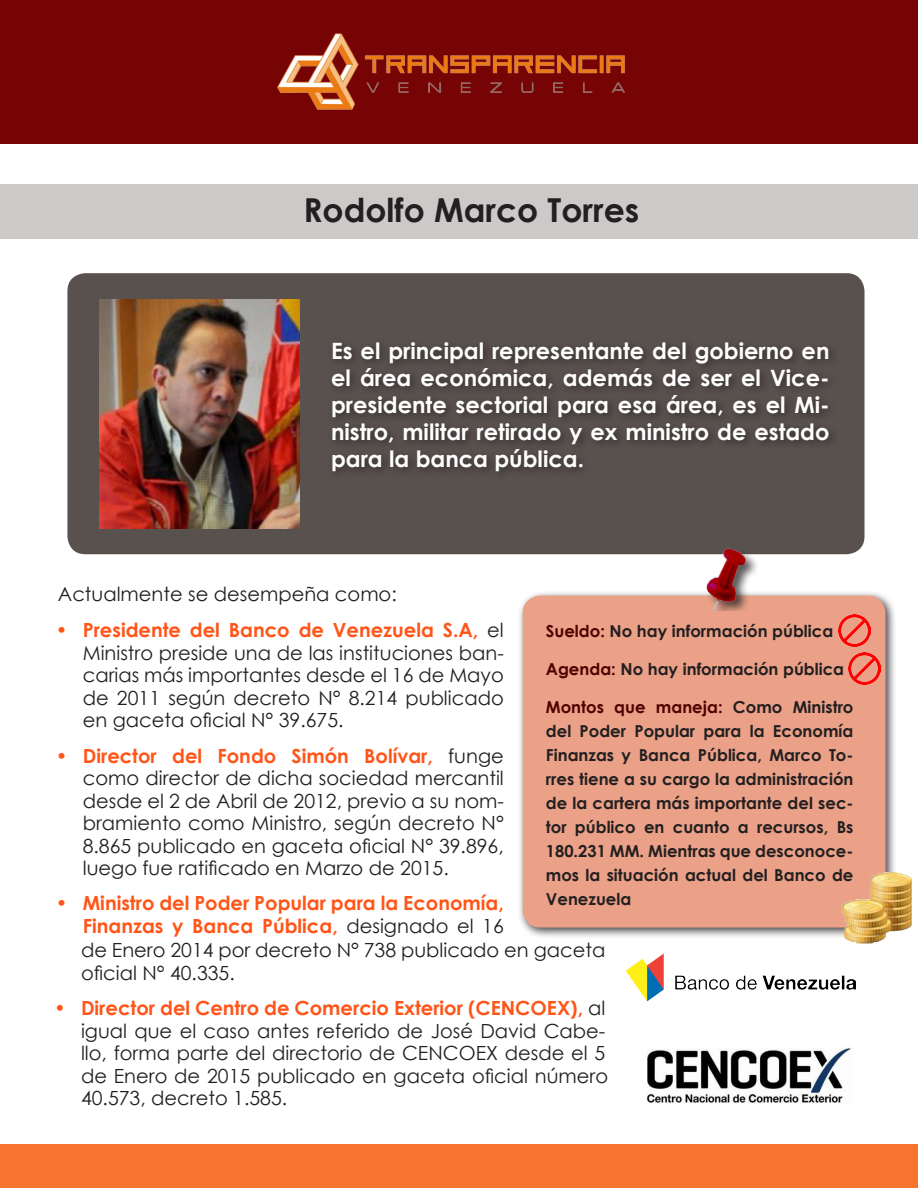
<style>
.page{position:relative;width:918px;height:1188px;background:#fff}
.page>*{position:absolute;margin:0;border:0;box-sizing:border-box;transform-origin:0 0}
.t1{font:700 33px "Century Gothic";color:#231f20}
.t2{font:700 22.5px/27px "Century Gothic";color:#fff;text-align:justify}
.t3{font:19.5px/22.5px "Century Gothic";color:#231f20;text-align:justify}
.t4{font:700 19.5px/22.5px "Century Gothic";color:#ff5518;text-align:right}
.t5{font:700 16.5px/24px "Century Gothic";color:#231f20;text-align:justify}
.s1{font-weight:700;color:#ff5518}
.s2{font-weight:400;color:#231f20}
.s3{color:#4f0000}
</style>
<div class="page">
<div style="left:1px;top:0;width:917px;height:144px;background:#770405"></div>
<img style="left:277px;top:33px;width:348px;height:77px">
<div style="left:0;top:185px;width:918px;height:54px;background:#cdc9c8"></div>
<div style="left:67px;top:273px;width:798px;height:281px;background:#59514e;border-radius:18px"></div>
<div style="left:327px;top:337px;width:513px;height:145px;background:#231f20;opacity:.75"></div>
<div style="left:517px;top:590px;width:380px;height:349px;background:#231f20;opacity:.8"></div>
<div style="left:523px;top:596px;width:363px;height:332px;background:#eaa188;border-radius:18px"></div>
<img style="left:839px;top:614px;width:32px;height:32px">
<img style="left:849px;top:652px;width:32px;height:32px">
<img style="left:697px;top:548px;width:60px;height:62px">
<div style="left:2px;top:1145px;width:916px;height:43px;background:#f67430"></div>
<img style="left:99px;top:299px;width:201px;height:229px">
<img style="left:625px;top:953px;width:230px;height:49px">
<img style="left:647px;top:1046px;width:204px;height:57px">
<img style="left:836px;top:845px;width:76px;height:110px">
<p class="t1" style="left:303px;top:185px;width:337px">Rodolfo Marco Torres</p>
<p class="t2" style="left:331px;top:336px;width:500px">Es el principal representante del gobierno en el área económica, además de ser el Vice&shy;presidente sectorial para esa área, es el Mi&shy;nistro, militar retirado y ex ministro de estado para la banca pública.</p>
<p class="t3" style="left:58px;top:582px;width:340px">Actualmente se desempeña como:</p>
<p class="t3" style="left:83px;top:619px;width:423px;text-indent:-27px"><span class="s1">• Presidente del Banco de Venezuela S.A,</span> el Ministro preside una de las instituciones ban&shy;carias más importantes desde el 16 de Mayo de 2011 según decreto N° 8.214 publicado en gaceta oficial N° 39.675.</p>
<p class="t3" style="left:83px;top:744px;width:423px;text-indent:-27px"><span class="s1">• Director del Fondo Simón Bolívar,</span> funge como director de dicha sociedad mercantil desde el 2 de Abril de 2012, previo a su nom&shy;bramiento como Ministro, según decreto N° 8.865 publicado en gaceta oficial N° 39.896, luego fue ratificado en Marzo de 2015.</p>
<p class="t4" style="left:56px;top:891px;width:450px">• Ministro del Poder Popular para la Economía,<br>Finanzas y Banca Pública, <span class="s2">designado el 16</span></p>
<p class="t5" style="left:546px;top:618px;width:289px"><span class="s3">Sueldo:</span> No hay información pública</p>
<p class="t5" style="left:546px;top:656px;width:300px"><span class="s3">Agenda:</span> No hay información pública</p>
<p class="t5" style="left:546px;top:694px;width:309px"><span class="s3">Montos que maneja:</span> Como Ministro del Poder Popular para la Economía Finanzas y Banca Pública, Marco To&shy;rres tiene a su cargo la administración de la cartera más importante del sec&shy;tor público en cuanto a recursos, Bs 180.231 MM. Mientras que desconoce&shy;mos la situación actual del Banco de Venezuela</p>
<p class="t3" style="left:81px;top:939px;width:526px">de Enero 2014 por decreto N° 738 publicado en gaceta oficial N° 40.335.</p>
<p class="t3" style="left:81px;top:997px;width:529px;text-align:left;text-indent:-27px"><span class="s1">• Director del Centro de Comercio Exterior (CENCOEX),</span> al igual que el caso antes referido de José David Cabe&shy;llo, forma parte del directorio de CENCOEX desde el 5 de Enero de 2015 publicado en gaceta oficial número 40.573, decreto 1.585.</p>
</div>
